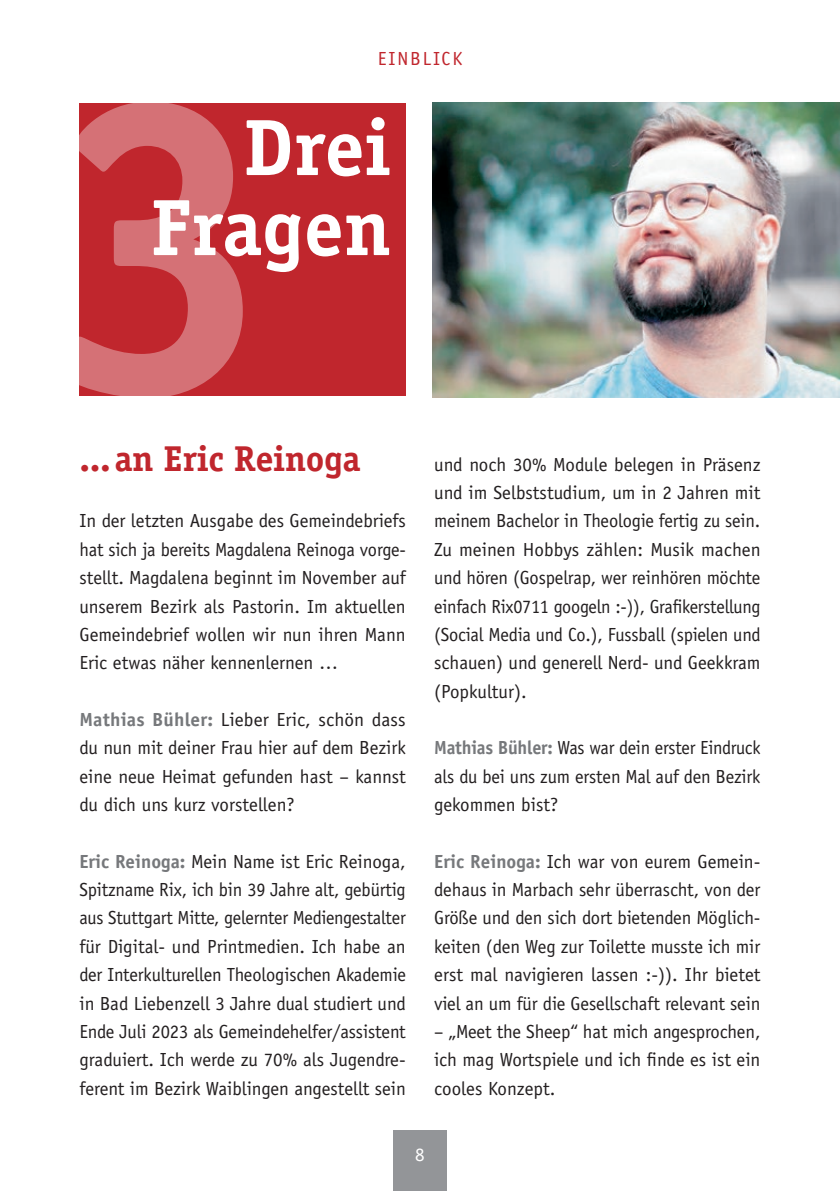
<style>
.page{position:relative;width:840px;height:1191px;background:#fff}
.page>*{position:absolute;margin:0;border:0;box-sizing:border-box;transform-origin:0 0}
.t1{font:700 422.6px "Officina Serif Std";color:#fff}
.t2{font:700 80px/80px "Officina Serif Std";color:#fff;text-align:right}
.t3{font:700 36px "Officina Serif Std";letter-spacing:-.01em;color:#c0262d}
.t4{font:19px/28.4px "Officina Sans Std";color:#231f20;text-align:justify}
.t5{font:19px/28.4px "Officina Sans Std";color:#231f20;text-align:justify;scale:.96 1}
.t6{font:19px "Officina Sans Std";letter-spacing:.1em;color:#c0262d}
.t7{font:19px "Officina Sans Std";color:#fff}
.s1{font-weight:700;color:#76787b}
</style>
<div class="page">
<div style="left:79px;top:103px;width:326px;height:292px;background:#c0262d"></div>
<img style="left:432px;top:102px;width:407px;height:295px">
<div style="left:393px;top:1130px;width:53px;height:61px;background:#939598"></div>
<p class="t6" style="left:377px;top:47px;width:86px">EINBLICK</p>
<h1 class="t1" style="left:43px;top:-16px;width:236px">3</h1>
<h2 class="t2" style="left:151px;top:107px;width:242px">Drei<br>Fragen</h2>
<h3 class="t3" style="left:79px;top:436px;width:282px">...an Eric Reinoga</h3>
<p class="t4" style="left:79px;top:507px;width:328px">In der letzten Ausgabe des Gemeindebriefs hat sich ja bereits Magdalena Reinoga vorge&shy;stellt. Magdalena beginnt im November auf unserem Bezirk als Pastorin. Im aktuellen Gemeindebrief wollen wir nun ihren Mann Eric etwas näher kennenlernen …</p>
<p class="t4" style="left:79px;top:705px;width:328px"><span class="s1">Mathias Bühler:</span> Lieber Eric, schön dass du nun mit deiner Frau hier auf dem Bezirk eine neue Heimat gefunden hast – kannst du dich uns kurz vorstellen?</p>
<p class="t4" style="left:79px;top:847px;width:328px"><span class="s1">Eric Reinoga:</span> Mein Name ist Eric Reinoga, Spitzname Rix, ich bin 39 Jahre alt, gebürtig aus Stuttgart Mitte, gelernter Mediengestalter für Digital- und Printmedien. Ich habe an der Interkulturellen Theologischen Akademie in Bad Liebenzell 3 Jahre dual studiert und Ende Juli 2023 als Gemeindehelfer/assistent graduiert. Ich werde zu 70% als Jugendre&shy;ferent im Bezirk Waiblingen angestellt sein</p>
<p class="t4" style="left:434px;top:450px;width:328px">und noch 30% Module belegen in Präsenz und im Selbststudium, um in 2 Jahren mit meinem Bachelor in Theologie fertig zu sein.<br>Zu meinen Hobbys zählen: Musik machen und hören (Gospelrap, wer reinhören möchte einfach Rix0711 googeln :-)), Grafikerstellung (Social Media und Co.), Fussball (spielen und schauen) und generell Nerd- und Geekkram (Popkultur).</p>
<p class="t5" style="left:434px;top:733px;width:341px"><span class="s1">Mathias Bühler:</span> Was war dein erster Eindruck als du bei uns zum ersten Mal auf den Bezirk gekommen bist?</p>
<p class="t4" style="left:434px;top:847px;width:328px"><span class="s1">Eric Reinoga:</span> Ich war von eurem Gemein&shy;dehaus in Marbach sehr überrascht, von der Größe und den sich dort bietenden Möglich&shy;keiten (den Weg zur Toilette musste ich mir erst mal navigieren lassen :-)). Ihr bietet viel an um für die Gesellschaft relevant sein</p>
<p class="t4" style="left:434px;top:1017px;width:328px">– „Meet the Sheep“ hat mich angesprochen, ich mag Wortspiele und ich finde es ist ein cooles Konzept.</p>
<p class="t7" style="left:415px;top:1143px;width:11px">8</p>
</div>
